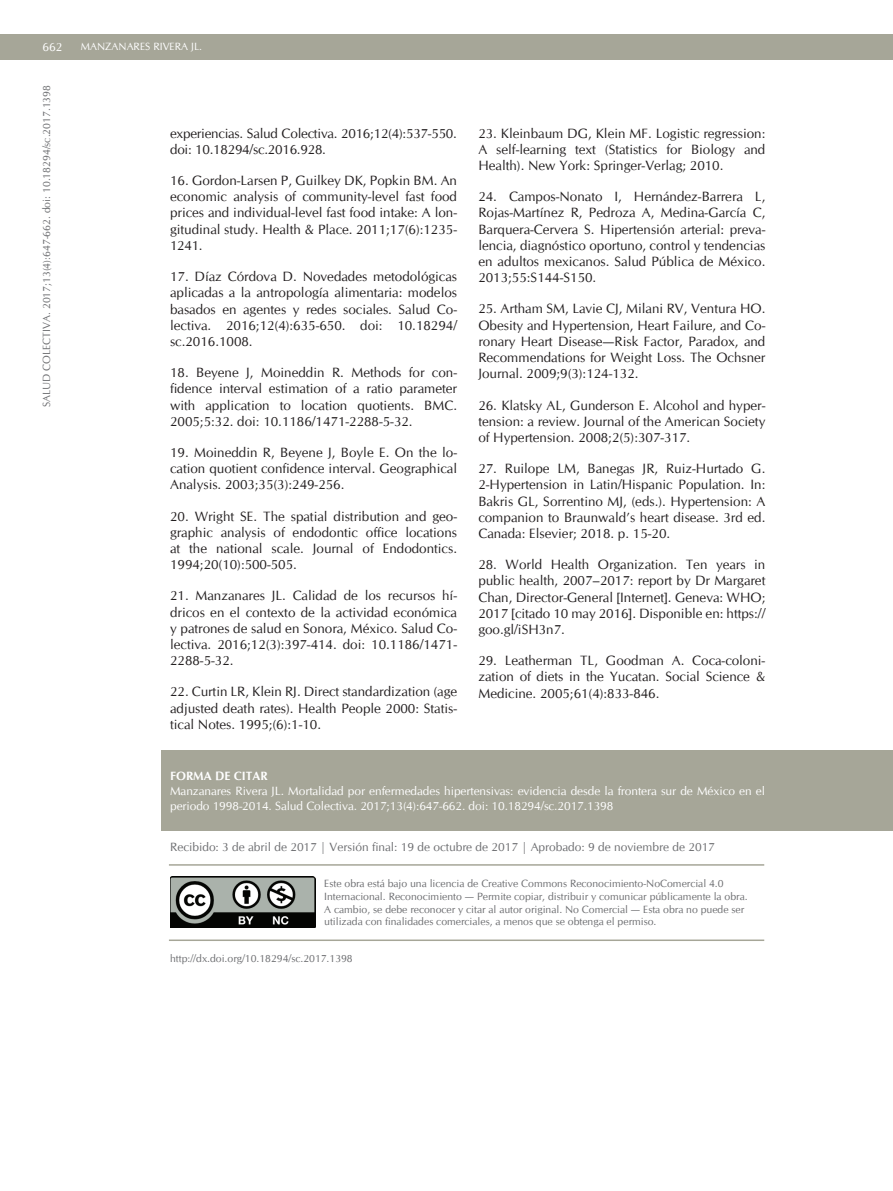
<style>
.page{position:relative;width:893px;height:1191px;background:#fff}
.page>*{position:absolute;margin:0;border:0;box-sizing:border-box;transform-origin:0 0}
.t1{font:13.5px/16.2px "CG Omega";color:#231f20;text-align:justify}
.t2{font:12px/15px "CG Omega";letter-spacing:-.005em;color:#fff}
.t3{font:12px "CG Omega";color:#6c6d70}
.t4{font:700 12px "CG Omega";color:#fff}
.t5{font:10.5px/12.6px "CG Omega";color:#6c6d70}
.t6{font:10.5px "CG Omega";color:#fff}
</style>
<div class="page">
<div style="left:0;top:34px;width:893px;height:26px;background:#a6a698"></div>
<div style="left:162px;top:750px;width:731px;height:81px;background:#a6a698"></div>
<img style="left:170px;top:876px;width:145px;height:51px">
<hr style="left:169px;top:939px;width:595px;height:2px;background:#a6a698">
<hr style="left:169px;top:864px;width:595px;height:1px;background:#a6a698">
<p class="t2" style="left:43px;top:40px;width:21px">662</p>
<p class="t6" style="left:81px;top:40px;width:123px">MANZANARES RIVERA JL.</p>
<p class="t5" style="left:41px;top:407px;width:324px;rotate:-90deg">SALUD COLECTIVA. 2017;13(4):647-662. doi: 10.18294/sc.2017.1398</p>
<p class="t1" style="left:170px;top:125px;width:288px">experiencias. Salud Colectiva. 2016;12(4):537-550. doi: 10.18294/sc.2016.928.</p>
<p class="t1" style="left:170px;top:172px;width:289px">16. Gordon-Larsen P, Guilkey DK, Popkin BM. An economic analysis of community-level fast food prices and individual-level fast food intake: A lon&shy;gitudinal study. Health &amp; Place. 2011;17(6):1235- 1241.</p>
<p class="t1" style="left:170px;top:268px;width:288px">17. Díaz Córdova D. Novedades metodológicas aplicadas a la antropología alimentaria: modelos basados en agentes y redes sociales. Salud Co&shy;lectiva. 2016;12(4):635-650. doi: 10.18294/ sc.2016.1008.</p>
<p class="t1" style="left:170px;top:364px;width:288px">18. Beyene J, Moineddin R. Methods for con&shy;fidence interval estimation of a ratio parameter with application to location quotients. BMC.<br>2005;5:32. doi: 10.1186/1471-2288-5-32.</p>
<p class="t1" style="left:170px;top:444px;width:288px">19. Moineddin R, Beyene J, Boyle E. On the lo&shy;cation quotient confidence interval. Geographical Analysis. 2003;35(3):249-256.</p>
<p class="t1" style="left:170px;top:508px;width:288px">20. Wright SE. The spatial distribution and geo&shy;graphic analysis of endodontic office locations at the national scale. Journal of Endodontics.<br>1994;20(10):500-505.</p>
<p class="t1" style="left:170px;top:588px;width:288px">21. Manzanares JL. Calidad de los recursos hí&shy;dricos en el contexto de la actividad económica y patrones de salud en Sonora, México. Salud Co&shy;lectiva. 2016;12(3):397-414. doi: 10.1186/1471- 2288-5-32.</p>
<p class="t1" style="left:170px;top:684px;width:288px">22. Curtin LR, Klein RJ. Direct standardization (age adjusted death rates). Health People 2000: Statis&shy;tical Notes. 1995;(6):1-10.</p>
<p class="t1" style="left:478px;top:125px;width:288px">23. Kleinbaum DG, Klein MF. Logistic regression:<br>A self-learning text (Statistics for Biology and Health). New York: Springer-Verlag; 2010.</p>
<p class="t1" style="left:478px;top:189px;width:289px">24. Campos-Nonato I, Hernández-Barrera L, Rojas-Martínez R, Pedroza A, Medina-García C, Barquera-Cervera S. Hipertensión arterial: preva&shy;lencia, diagnóstico oportuno, control y tendencias en adultos mexicanos. Salud Pública de México.<br>2013;55:S144-S150.</p>
<p class="t1" style="left:478px;top:301px;width:289px">25. Artham SM, Lavie CJ, Milani RV, Ventura HO.<br>Obesity and Hypertension, Heart Failure, and Co&shy;ronary Heart Disease—Risk Factor, Paradox, and Recommendations for Weight Loss. The Ochsner Journal. 2009;9(3):124-132.</p>
<p class="t1" style="left:478px;top:397px;width:288px">26. Klatsky AL, Gunderson E. Alcohol and hyper&shy;tension: a review. Journal of the American Society of Hypertension. 2008;2(5):307-317.</p>
<p class="t1" style="left:478px;top:460px;width:289px">27. Ruilope LM, Banegas JR, Ruiz-Hurtado G.<br>2-Hypertension in Latin/Hispanic Population. In:<br>Bakris GL, Sorrentino MJ, (eds.). Hypertension: A companion to Braunwald’s heart disease. 3rd ed.<br>Canada: Elsevier; 2018. p. 15-20.</p>
<p class="t1" style="left:478px;top:556px;width:289px">28. World Health Organization. Ten years in public health, 2007–2017: report by Dr Margaret Chan, Director-General [Internet]. Geneva: WHO; 2017 [citado 10 may 2016]. Disponible en: https:// goo.gl/iSH3n7.</p>
<p class="t1" style="left:478px;top:652px;width:289px">29. Leatherman TL, Goodman A. Coca-coloni&shy;zation of diets in the Yucatan. Social Science &amp; Medicine. 2005;61(4):833-846.</p>
<p class="t4" style="left:170px;top:768px;width:99px">FORMA DE CITAR</p>
<p class="t2" style="left:170px;top:783px;width:597px">Manzanares Rivera JL. Mortalidad por enfermedades hipertensivas: evidencia desde la frontera sur de México en el periodo 1998-2014. Salud Colectiva. 2017;13(4):647-662. doi: 10.18294/sc.2017.1398</p>
<p class="t3" style="left:170px;top:840px;width:546px">Recibido: 3 de abril de 2017 | Versión final: 19 de octubre de 2017 | Aprobado: 9 de noviembre de 2017</p>
<p class="t5" style="left:324px;top:877px;width:425px">Este obra está bajo una licencia de Creative Commons Reconocimiento-NoComercial 4.0<br>Internacional. Reconocimiento — Permite copiar, distribuir y comunicar públicamente la obra.<br>A cambio, se debe reconocer y citar al autor original. No Comercial — Esta obra no puede ser utilizada con finalidades comerciales, a menos que se obtenga el permiso.</p>
<p class="t5" style="left:170px;top:952px;width:184px">http://dx.doi.org/10.18294/sc.2017.1398</p>
</div>
